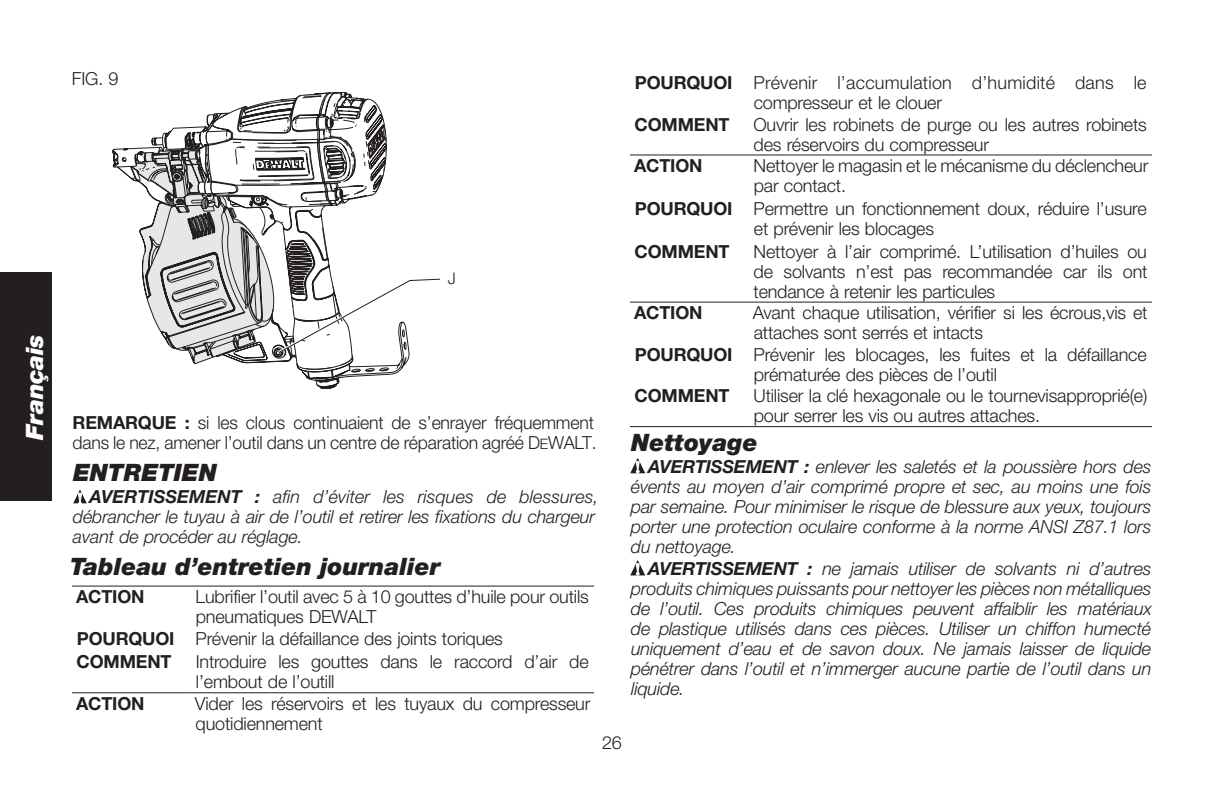
<style>
.page{position:relative;width:1224px;height:792px;background:#fff}
.page>*{position:absolute;margin:0;border:0;box-sizing:border-box;transform-origin:0 0}
.t1{font:italic 900 24px "Helvetica Neue LT Std";color:#231f20}
.t2{font:italic 900 24px "Helvetica Neue LT Std";color:#fff}
.t3{font:300 18px/20px "Helvetica Neue LT Std";letter-spacing:-.01em;color:#231f20}
.t4{font:italic 300 18px/20px "Helvetica Neue LT Std";letter-spacing:-.01em;color:#231f20;text-align:justify}
.t5{font:300 18px/20px "Helvetica Neue LT Std";letter-spacing:.01em;color:#231f20}
.t6{font:700 18px "Helvetica Neue LT Std";letter-spacing:-.01em;color:#231f20}
.t7{font:300 16px "Helvetica Neue LT Std";color:#231f20}
.s1{font-weight:700}
.s2{font-family:"Helvetica Neue LT Std Lt SC800";font-weight:400}
.s3{font-family:"Helvetica Neue LT Std Lt SC800";font-weight:400;font-size:14.4px}
</style>
<div class="page">
<svg style="left:73px;top:489px;width:14px;height:14px"></svg>
<hr style="left:72px;top:586px;width:119px;height:1px;background:#231f20">
<hr style="left:191px;top:586px;width:403px;height:1px;background:#231f20">
<hr style="left:72px;top:692px;width:119px;height:1px;background:#231f20">
<hr style="left:191px;top:692px;width:403px;height:1px;background:#231f20">
<svg style="left:112px;top:92px;width:328px;height:297px"></svg>
<hr style="left:630px;top:154px;width:119px;height:1px;background:#231f20">
<hr style="left:630px;top:302px;width:119px;height:1px;background:#231f20">
<hr style="left:630px;top:426px;width:119px;height:1px;background:#231f20">
<hr style="left:749px;top:154px;width:403px;height:1px;background:#231f20">
<hr style="left:749px;top:302px;width:403px;height:1px;background:#231f20">
<hr style="left:749px;top:426px;width:403px;height:1px;background:#231f20">
<svg style="left:630px;top:458px;width:15px;height:15px"></svg>
<svg style="left:630px;top:560px;width:15px;height:15px"></svg>
<div style="left:0;top:273px;width:52px;height:228px;background:#231f20"></div>
<h1 class="t2" style="left:20px;top:440px;width:107px;rotate:-90deg">Français</h1>
<p class="t3" style="left:72px;top:68px;width:48px">FIG. 9</p>
<p class="t5" style="left:754px;top:72px;width:394px;text-indent:-119px"><span class="s1">POURQUOI</span> Prévenir l’accumulation d’humidité dans le compresseur et le clouer</p>
<p class="t6" style="left:635px;top:113px;width:96px">COMMENT</p>
<p class="t3" style="left:753px;top:114px;width:395px">Ouvrir les robinets de purge ou les autres robinets des réservoirs du compresseur</p>
<p class="t6" style="left:634px;top:155px;width:70px">ACTION</p>
<p class="t3" style="left:754px;top:155px;width:396px">Nettoyer le magasin et le mécanisme du déclencheur par contact.</p>
<p class="t3" style="left:754px;top:198px;width:394px;text-indent:-119px"><span class="s1">POURQUOI</span> Permettre un fonctionnement doux, réduire l’usure et prévenir les blocages</p>
<p class="t6" style="left:635px;top:240px;width:96px">COMMENT</p>
<p class="t3" style="left:754px;top:241px;width:396px;text-align:justify">Nettoyer à l’air comprimé. L’utilisation d’huiles ou de solvants n’est pas recommandée car ils ont tendance à retenir les particules</p>
<p class="t6" style="left:634px;top:302px;width:70px">ACTION</p>
<p class="t3" style="left:753px;top:302px;width:396px">Avant chaque utilisation, vérifier si les écrous,vis et</p>
<p class="t3" style="left:754px;top:322px;width:231px">attaches sont serrés et intacts</p>
<p class="t3" style="left:635px;top:344px;width:513px"><span class="s1">POURQUOI</span> Prévenir les blocages, les fuites et la défaillance</p>
<p class="t3" style="left:754px;top:364px;width:245px">prématurée des pièces de l’outil</p>
<p class="t6" style="left:635px;top:385px;width:96px">COMMENT</p>
<p class="t3" style="left:754px;top:385px;width:395px">Utiliser la clé hexagonale ou le tournevisapproprié(e) pour serrer les vis ou autres attaches.</p>
<h1 class="t1" style="left:631px;top:428px;width:128px">Nettoyage</h1>
<p class="t4" style="left:631px;top:457px;width:522px;text-indent:17px"><span class="s1">AVERTISSEMENT :</span> enlever les saletés et la poussière hors des évents au moyen d’air comprimé propre et sec, au moins une fois par semaine. Pour minimiser le risque de blessure aux yeux, toujours porter une protection oculaire conforme à la norme ANSI Z87.1 lors du nettoyage.</p>
<p class="t4" style="left:631px;top:559px;width:522px;text-indent:17px"><span class="s1">AVERTISSEMENT :</span> ne jamais utiliser de solvants ni d’autres produits chimiques puissants pour nettoyer les pièces non métalliques de l’outil. Ces produits chimiques peuvent affaiblir les matériaux de plastique utilisés dans ces pièces. Utiliser un chiffon humecté uniquement d’eau et de savon doux. Ne jamais laisser de liquide pénétrer dans l’outil et n’immerger aucune partie de l’outil dans un liquide.</p>
<p class="t7" style="left:448px;top:269px;width:9px">J</p>
<p class="t3" style="left:72px;top:412px;width:526px"><span class="s1">REMARQUE :</span> si les clous continuaient de s’enrayer fréquemment dans le nez, amener l’outil dans un centre de réparation agréé <span class="s2">D</span><span class="s3">e</span><span class="s2">WALT</span>.</p>
<h1 class="t1" style="left:73px;top:458px;width:146px">ENTRETIEN</h1>
<p class="t4" style="left:73px;top:487px;width:527px;text-align:left;text-indent:17px"><span class="s1">AVERTISSEMENT :</span> afin d’éviter les risques de blessures, débrancher le tuyau à air de l’outil et retirer les fixations du chargeur avant de procéder au réglage.</p>
<h1 class="t1" style="left:70px;top:552px;width:372px">Tableau d’entretien journalier</h1>
<p class="t6" style="left:76px;top:586px;width:70px">ACTION</p>
<p class="t3" style="left:196px;top:586px;width:395px">Lubrifier l’outil avec 5 à 10 gouttes d’huile pour outils</p>
<p class="t3" style="left:196px;top:606px;width:182px">pneumatiques DEWALT</p>
<p class="t3" style="left:77px;top:628px;width:428px"><span class="s1">POURQUOI</span> Prévenir la défaillance des joints toriques</p>
<p class="t6" style="left:77px;top:651px;width:96px">COMMENT</p>
<p class="t3" style="left:196px;top:652px;width:395px">Introduire les gouttes dans le raccord d’air de l’embout de l’outill</p>
<p class="t6" style="left:76px;top:692px;width:70px">ACTION</p>
<p class="t3" style="left:195px;top:693px;width:397px">Vider les réservoirs et les tuyaux du compresseur quotidiennement</p>
<p class="t3" style="left:602px;top:732px;width:21px">26</p>
</div>
